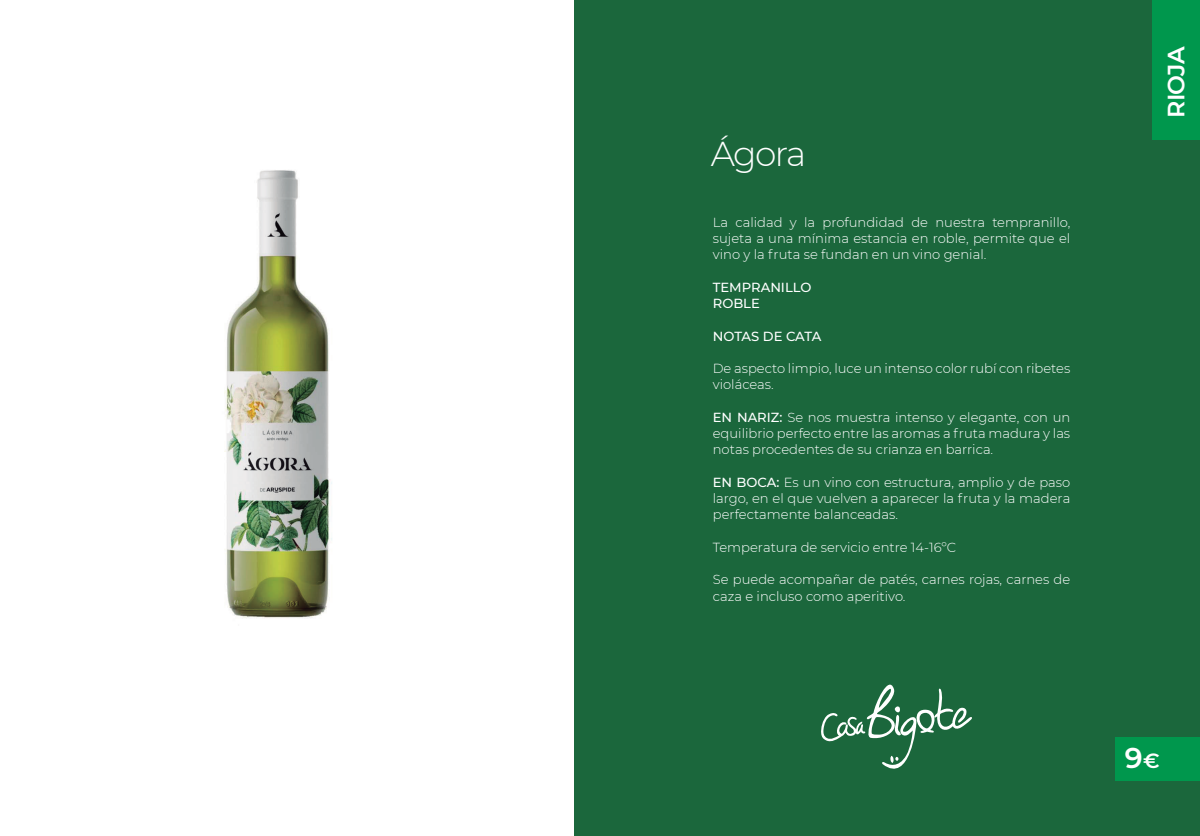
<style>
.page{position:relative;width:1200px;height:836px;background:#fff}
.page>*{position:absolute;margin:0;border:0;box-sizing:border-box;transform-origin:0 0}
.t1{font:300 34.44px "Montserrat";letter-spacing:-.05em;color:#fff}
.t2{font:600 28.56px "Montserrat";color:#fff}
.t3{font:600 23.56px "Montserrat";letter-spacing:-.04em;color:#fff}
.t4{font:300 13.12px/16.2px "Montserrat";color:#fff;text-align:justify}
.t5{font:500 13.12px/16.2px "Montserrat";color:#fff}
.s1{font-weight:500}
.s2{font-size:20.5px}
</style>
<div class="page">
<div style="left:540px;top:0;width:660px;height:836px;background:#1b673c"></div>
<div style="left:0;top:0;width:574px;height:836px;background:#fff"></div>
<svg style="left:821px;top:684px;width:151px;height:85px"></svg>
<div style="left:1152px;top:0;width:48px;height:139px;background:#00974d"></div>
<div style="left:1115px;top:737px;width:85px;height:43px;background:#00974d"></div>
<img style="left:224px;top:170px;width:108px;height:448px">
<h1 class="t1" style="left:711px;top:130px;width:97px">Ágora</h1>
<p class="t4" style="left:713px;top:213px;width:359px">La calidad y la profundidad de nuestra tempranillo, sujeta a una mínima estancia en roble, permite que el vino y la fruta se fundan en un vino genial.</p>
<p class="t5" style="left:713px;top:278px;width:100px">TEMPRANILLO<br>ROBLE</p>
<p class="t5" style="left:713px;top:327px;width:110px">NOTAS DE CATA</p>
<p class="t4" style="left:713px;top:360px;width:359px">De aspecto limpio, luce un intenso color rubí con ribetes violáceas.</p>
<p class="t4" style="left:713px;top:408px;width:359px"><span class="s1">EN NARIZ:</span> Se nos muestra intenso y elegante, con un equilibrio perfecto entre las aromas a fruta madura y las notas procedentes de su crianza en barrica.</p>
<p class="t4" style="left:713px;top:473px;width:359px"><span class="s1">EN BOCA:</span> Es un vino con estructura, amplio y de paso largo, en el que vuelven a aparecer la fruta y la madera perfectamente balanceadas.</p>
<p class="t4" style="left:713px;top:538px;width:245px">Temperatura de servicio entre 14-16ºC</p>
<p class="t4" style="left:713px;top:571px;width:359px">Se puede acompañar de patés, carnes rojas, carnes de caza e incluso como aperitivo.</p>
<h3 class="t3" style="left:1159px;top:118px;width:73px;rotate:-90deg">RIOJA</h3>
<h2 class="t2" style="left:1125px;top:737px;width:36px">9<span class="s2">€</span></h2>
</div>
